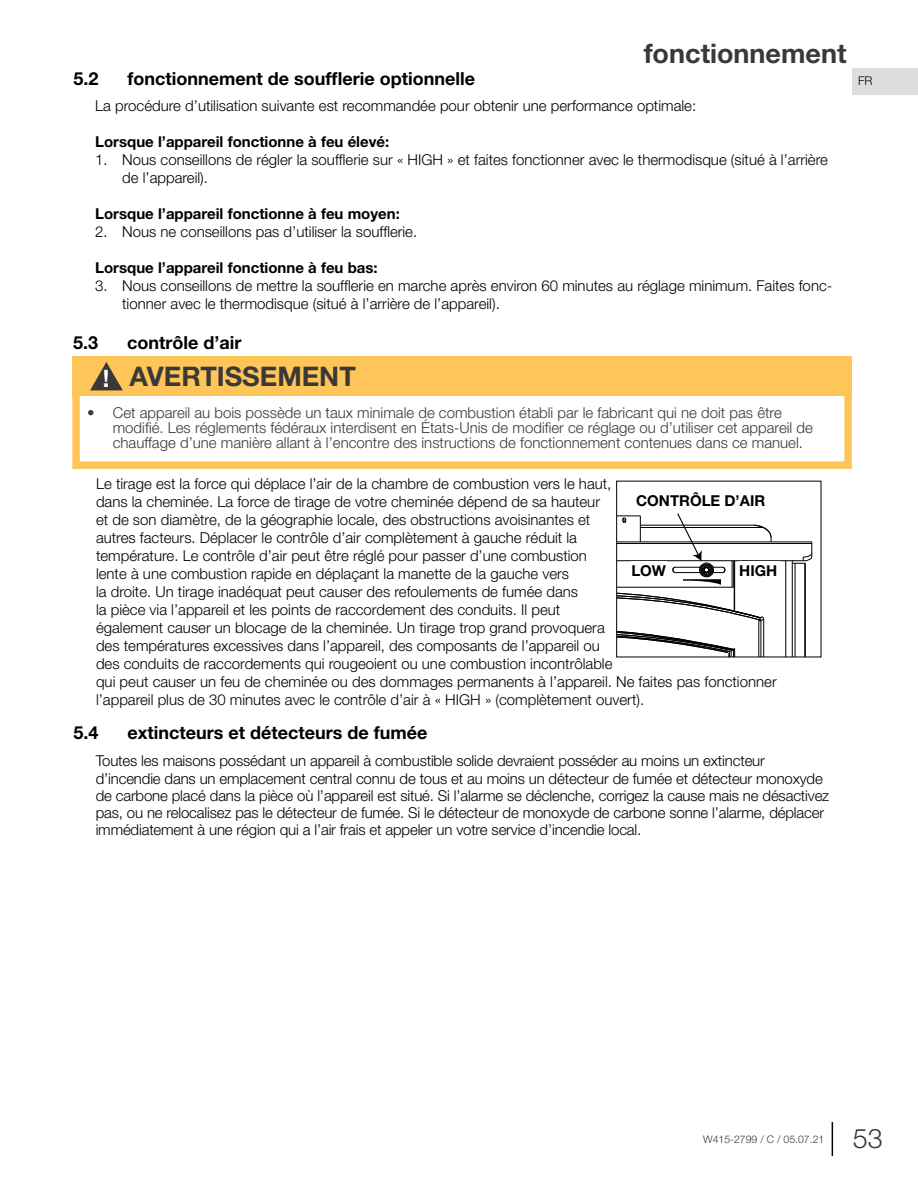
<style>
.page{position:relative;width:918px;height:1188px;background:#fff}
.page>*{position:absolute;margin:0;border:0;box-sizing:border-box;transform-origin:0 0}
.t1{font:700 27px "Helvetica Neue";color:#3b3838}
.t2{font:300 27px "Helvetica Neue";color:#3b3838}
.t3{font:700 18px "Helvetica Neue";color:#000}
.t4{font:300 15px/18px "Helvetica Neue";color:#000}
.t5{font:300 15px/15px "Helvetica Neue";color:#3b3838}
.t6{font:700 15px "Helvetica Neue";color:#000}
.t7{font:700 15px "Arial";color:#000}
.t8{font:300 12px "Helvetica Neue";color:#000}
.t9{font:300 10.5px "Helvetica Neue";color:#3b3838}
.s1{font-size:24px;color:#fff}
</style>
<div class="page">
<hr style="left:832px;top:1122px;width:1px;height:34px;background:#000">
<div style="left:853px;top:68px;width:65px;height:26px;background:#dcddde"></div>
<hr style="left:758px;top:621px;width:1px;height:36px;background:#000">
<hr style="left:761px;top:621px;width:1px;height:36px;background:#000">
<hr style="left:763px;top:619px;width:1px;height:38px;background:#000">
<hr style="left:785px;top:561px;width:1px;height:96px;background:#000">
<hr style="left:792px;top:561px;width:1px;height:96px;background:#000">
<hr style="left:795px;top:563px;width:1px;height:94px;background:#000">
<hr style="left:804px;top:563px;width:1px;height:94px;background:#000">
<hr style="left:805px;top:563px;width:1px;height:94px;background:#000">
<svg style="left:792px;top:542px;width:21px;height:22px"></svg>
<hr style="left:618px;top:560px;width:185px;height:1px;background:#000">
<hr style="left:618px;top:543px;width:194px;height:1px;background:#000">
<hr style="left:618px;top:542px;width:194px;height:1px;background:#000">
<svg style="left:618px;top:631px;width:118px;height:24px"></svg>
<svg style="left:618px;top:513px;width:154px;height:109px"></svg>
<div style="left:72px;top:381px;width:780px;height:88px;border:8px solid #fec558"></div>
<div style="left:72px;top:357px;width:780px;height:39px;background:#fec558"></div>
<svg style="left:90px;top:362px;width:33px;height:28px"></svg>
<div style="left:631px;top:561px;width:36px;height:18px;background:#fff"></div>
<div style="left:739px;top:562px;width:41px;height:18px;background:#fff"></div>
<h1 class="t1" style="left:644px;top:33px;width:204px">fonctionnement</h1>
<p class="t3" style="left:73px;top:65px;width:27px">5.2</p>
<p class="t3" style="left:127px;top:65px;width:349px">fonctionnement de soufflerie optionnelle</p>
<p class="t8" style="left:858px;top:71px;width:16px">FR</p>
<p class="t4" style="left:95px;top:96px;width:603px">La procédure d’utilisation suivante est recommandée pour obtenir une performance optimale:</p>
<p class="t6" style="left:95px;top:130px;width:296px">Lorsque l’appareil fonctionne à feu élevé:</p>
<p class="t4" style="left:122px;top:150px;width:707px;text-indent:-27px">1. Nous conseillons de régler la soufflerie sur « HIGH » et faites fonctionner avec le thermodisque (situé à l’arrière de l’appareil).</p>
<p class="t6" style="left:95px;top:202px;width:306px">Lorsque l’appareil fonctionne à feu moyen:</p>
<p class="t4" style="left:95px;top:222px;width:324px">2. Nous ne conseillons pas d’utiliser la soufflerie.</p>
<p class="t6" style="left:95px;top:256px;width:284px">Lorsque l’appareil fonctionne à feu bas:</p>
<p class="t4" style="left:122px;top:276px;width:712px;text-indent:-27px">3. Nous conseillons de mettre la soufflerie en marche après environ 60 minutes au réglage minimum. Faites fonc&shy;tionner avec le thermodisque (situé à l’arrière de l’appareil).</p>
<p class="t3" style="left:73px;top:329px;width:27px">5.3</p>
<p class="t3" style="left:127px;top:329px;width:116px">contrôle d’air</p>
<h1 class="t1" style="left:103px;top:356px;width:255px"><span class="s1">!</span> AVERTISSEMENT</h1>
<p class="t5" style="left:113px;top:405px;width:702px;text-indent:-25px">• Cet appareil au bois possède un taux minimale de combustion établi par le fabricant qui ne doit pas être modifié. Les réglements fédéraux interdisent en États-Unis de modifier ce réglage ou d’utiliser cet appareil de chauffage d’une manière allant à l’encontre des instructions de fonctionnement contenues dans ce manuel.</p>
<p class="t4" style="left:96px;top:474px;width:682px">Le tirage est la force qui déplace l’air de la chambre de combustion vers le haut,<br>dans la cheminée. La force de tirage de votre cheminée dépend de sa hauteur<br>et de son diamètre, de la géographie locale, des obstructions avoisinantes et<br>autres facteurs. Déplacer le contrôle d’air complètement à gauche réduit la<br>température. Le contrôle d’air peut être réglé pour passer d’une combustion<br>lente à une combustion rapide en déplaçant la manette de la gauche vers<br>la droite. Un tirage inadéquat peut causer des refoulements de fumée dans<br>la pièce via l’appareil et les points de raccordement des conduits. Il peut<br>également causer un blocage de la cheminée. Un tirage trop grand provoquera<br>des températures excessives dans l’appareil, des composants de l’appareil ou<br>des conduits de raccordements qui rougeoient ou une combustion incontrôlable<br>qui peut causer un feu de cheminée ou des dommages permanents à l’appareil. Ne faites pas fonctionner l’appareil plus de 30 minutes avec le contrôle d’air à « HIGH » (complètement ouvert).</p>
<p class="t6" style="left:636px;top:489px;width:131px">CONTRÔLE D’AIR</p>
<p class="t7" style="left:650px;top:491px;width:106px">AIR CONTROL</p>
<p class="t6" style="left:631px;top:559px;width:36px">LOW</p>
<p class="t6" style="left:739px;top:559px;width:40px">HIGH</p>
<p class="t3" style="left:74px;top:718px;width:27px">5.4</p>
<p class="t3" style="left:128px;top:718px;width:301px">extincteurs et détecteurs de fumée</p>
<p class="t4" style="left:96px;top:751px;width:735px;line-height:17.2px">Toutes les maisons possédant un appareil à combustible solide devraient posséder au moins un extincteur d’incendie dans un emplacement central connu de tous et au moins un détecteur de fumée et détecteur monoxyde de carbone placé dans la pièce où l’appareil est situé. Si l’alarme se déclenche, corrigez la cause mais ne désactivez pas, ou ne relocalisez pas le détecteur de fumée. Si le détecteur de monoxyde de carbone sonne l’alarme, déplacer immédiatement à une région qui a l’air frais et appeler un votre service d’incendie local.</p>
<p class="t9" style="left:703px;top:1131px;width:123px">W415-2799 / C / 05.07.21</p>
<h1 class="t2" style="left:853px;top:1116px;width:32px">53</h1>
</div>
